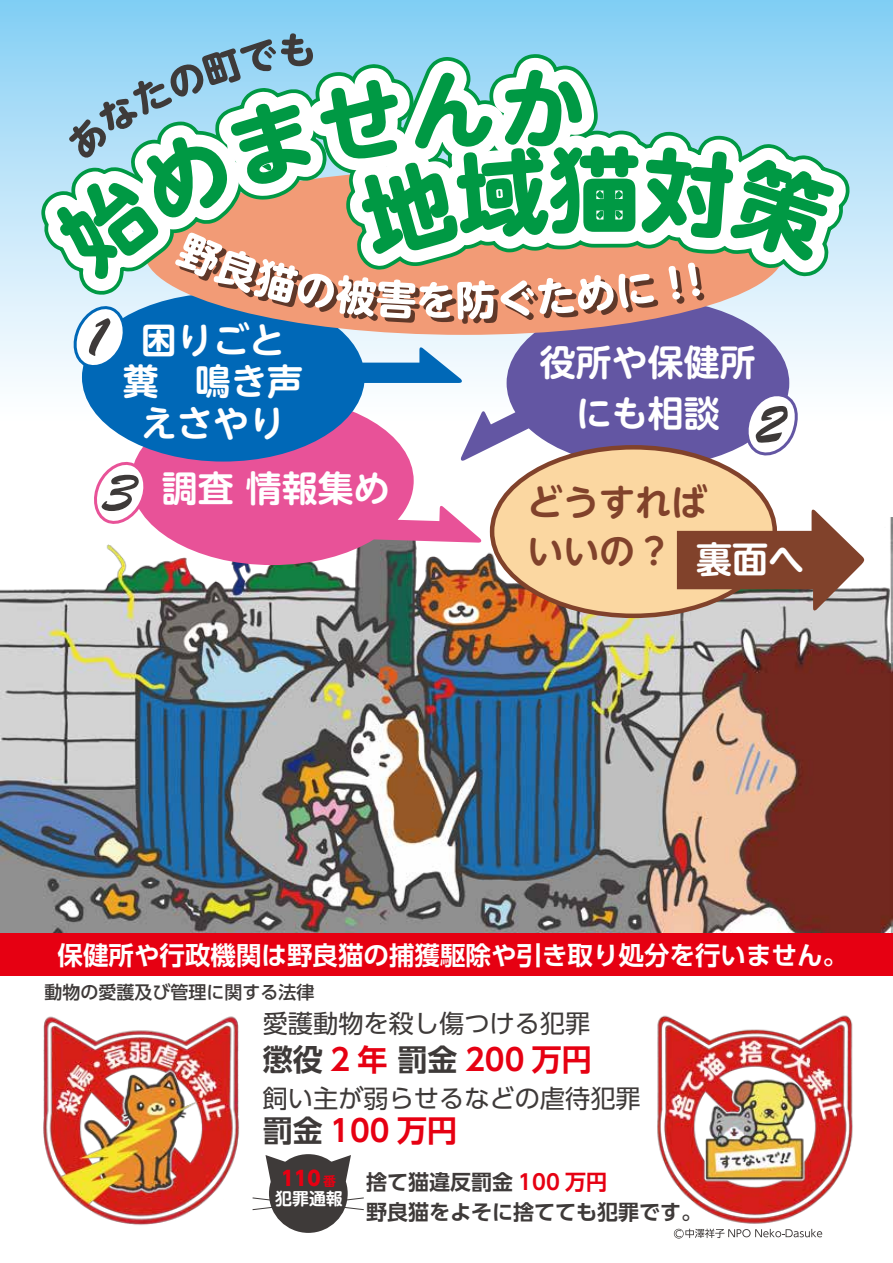
<style>
.page{position:relative;width:893px;height:1263px;background:#fff}
.page>*{position:absolute;margin:0;border:0;box-sizing:border-box;transform-origin:0 0}
.t1{font:700 36px/41.4px "UD Shin M Go Pro De";color:#fff;text-align:center}
.t2{font:700 36px/49.5px "UD Shin M Go Pro De";color:#81422b}
.t3{font:700 30px "UD Shin Go Pro De";color:#e60012}
.t4{font:700 25.5px "UD Shin Go Pro De";color:#fff}
.t5{font:25.2px "UD Shin Go Pro";color:#3e3a39}
.t6{font:700 21px/30px "UD Shin Go Pro De";color:#3e3a39}
.t7{font:800 20.1px "UD Shin Go Pro";color:#e60012}
.t8{font:500 18px "UD Shin Go Pro";color:#3e3a39}
.t9{font:700 16.95px "UD Shin M Go Pro De";color:#fff}
.s1{color:#3e3a39}
.s2{color:#e60012}
.s3{font-family:"UD Shin M Go Pro De";font-weight:700;font-size:12.9px}
</style>
<div class="page">
<div style="left:0;top:0;width:893px;height:425px;background:linear-gradient(to bottom,#86cff4,#fff)"></div>
<img style="left:0;top:517px;width:893px;height:416px">
<div style="left:0;top:933px;width:893px;height:43px;background:#e60012"></div>
<img style="left:43px;top:1016px;width:196px;height:209px">
<img style="left:657px;top:1015px;width:196px;height:209px">
<div style="left:269px;top:1154px;width:79px;height:79px;background:#3e3a39;border-radius:50%"></div>
<svg style="left:265px;top:1155px;width:26px;height:27px"></svg>
<svg style="left:325px;top:1155px;width:26px;height:27px"></svg>
<svg style="left:344px;top:1197px;width:20px;height:13px"></svg>
<svg style="left:252px;top:1197px;width:21px;height:13px"></svg>
<svg style="left:527px;top:370px;width:262px;height:97px;background:#7063a8"></svg>
<div style="left:492px;top:447px;width:283px;height:169px;background:#fbd7a1;border-radius:50%"></div>
<svg style="left:131px;top:462px;width:119px;height:103px;fill:#e85298"></svg>
<svg style="left:677px;top:509px;width:187px;height:102px"></svg>
<svg style="left:82px;top:370px;width:168px;height:92px;background:#2a7cbf"></svg>
<img style="left:250px;top:0;width:277px;height:671px">
<svg style="left:293px;top:0;width:211px;height:562px"></svg>
<svg style="left:15px;top:33px;width:854px;height:337px"></svg>
<svg style="left:743px;top:391px;width:58px;height:67px"></svg>
<svg style="left:92px;top:460px;width:57px;height:66px"></svg>
<svg style="left:674px;top:1229px;width:148px;height:9px"></svg>
<p class="t1" style="left:123px;top:318px;width:181px">困りごと糞　鳴き声えさやり</p>
<p class="t1" style="left:162px;top:466px;width:229px">調査 情報集め</p>
<p class="t1" style="left:540px;top:335px;width:217px;line-height:51px">役所や保健所にも相談</p>
<p class="t2" style="left:527px;top:476px;width:181px">どうすればいいの ?</p>
<p class="t1" style="left:696px;top:536px;width:109px">裏面へ</p>
<p class="t4" style="left:58px;top:934px;width:792px">保健所や行政機関は野良猫の捕獲駆除や引き取り処分を行いません。</p>
<p class="t8" style="left:44px;top:977px;width:271px">動物の愛護及び管理に関する法律</p>
<p class="t5" style="left:263px;top:1003px;width:329px">愛護動物を殺し傷つける犯罪</p>
<p class="t3" style="left:263px;top:1035px;width:331px"><span class="s1">懲役</span> 2 年 <span class="s1">罰金</span> 200 万円</p>
<p class="t5" style="left:263px;top:1077px;width:379px">飼い主が弱らせるなどの虐待犯罪</p>
<p class="t3" style="left:263px;top:1106px;width:196px"><span class="s1">罰金</span> 100 万円</p>
<p class="t6" style="left:366px;top:1166px;width:337px">捨て猫違反罰金 <span class="s2">100 万円<br></span>野良猫をよそに捨てても犯罪です。</p>
<p class="t7" style="left:281px;top:1162px;width:56px">110 <span class="s3">番</span></p>
<p class="t9" style="left:275px;top:1185px;width:69px">犯罪通報</p>
</div>
